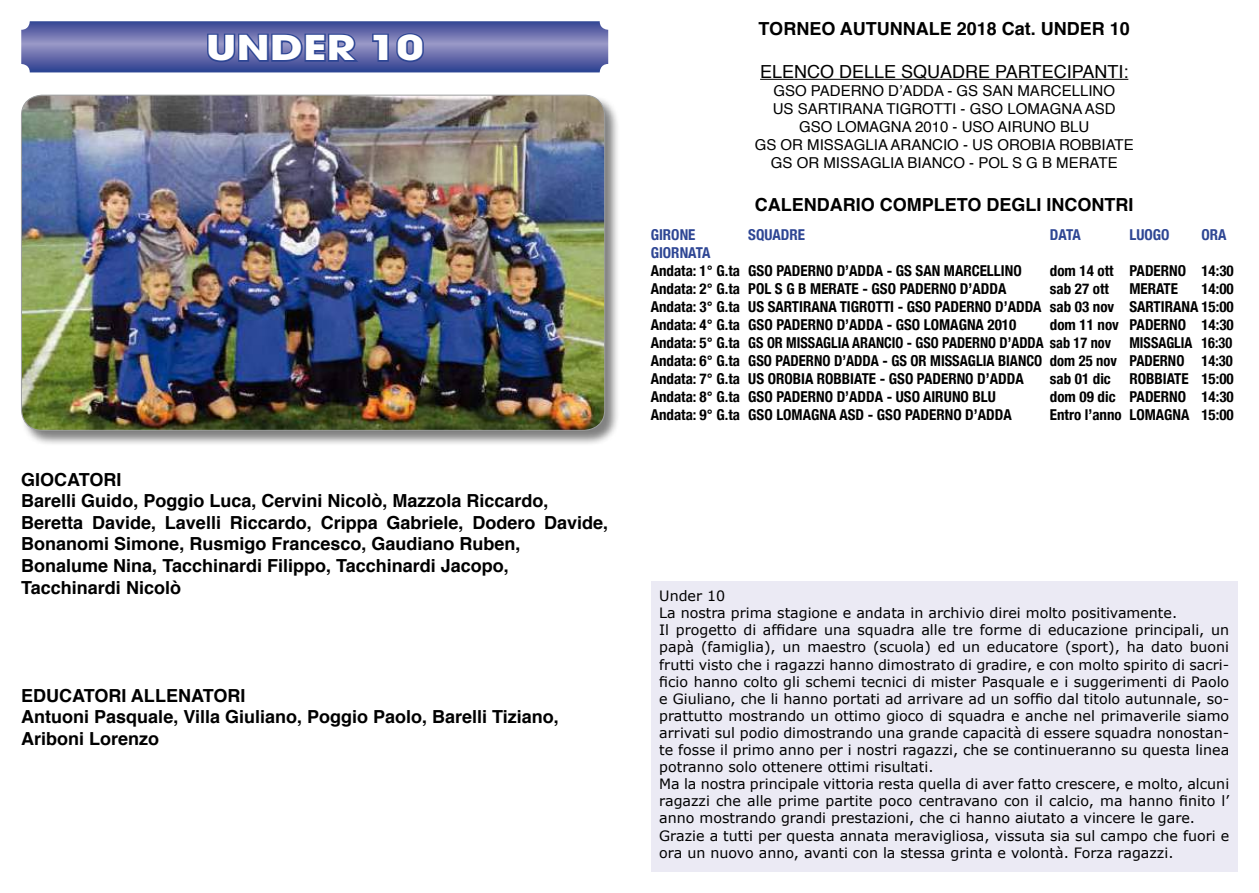
<style>
.page{position:relative;width:1259px;height:893px;background:#fff}
.page>*{position:absolute;margin:0;border:0;box-sizing:border-box;transform-origin:0 0}
.t1{font:700 34.05px "Avant Garde";color:#fff;scale:1.3 1}
.t2{font:700 18px/21.6px "Helvetica";color:#000}
.t3{font:18px "Helvetica";color:#000}
.t4{font:700 condensed 15px/18px "Helvetica Neue";color:#000;text-align:justify}
.t5{font:15px/18px "Helvetica";color:#000;text-align:center}
.t6{font:700 condensed 15px "Helvetica Neue";color:#2e4694}
.t7{font:14.25px/17.1px "Verdana";color:#000}
</style>
<div class="page">
<div style="left:21px;top:94px;width:599px;height:352px;background:#000;opacity:.5"></div>
<img style="left:21px;top:95px;width:584px;height:335px">
<svg style="left:21px;top:21px;width:587px;height:51px;background:#5f68a9"></svg>
<hr style="left:760px;top:79px;width:368px;height:1px;background:#000">
<div style="left:651px;top:582px;width:586px;height:290px;background:#ebeaf4"></div>
<h1 class="t1" style="left:206px;top:26px;width:169px">UNDER 10</h1>
<p class="t2" style="left:21px;top:469px;width:588px">GIOCATORI<br>Barelli Guido, Poggio Luca, Cervini Nicolò, Mazzola Riccardo, Beretta Davide, Lavelli Riccardo, Crippa Gabriele, Dodero Davide, Bonanomi Simone, Rusmigo Francesco, Gaudiano Ruben, Bonalume Nina, Tacchinardi Filippo, Tacchinardi Jacopo, Tacchinardi Nicolò</p>
<p class="t2" style="left:21px;top:685px;width:539px">EDUCATORI ALLENATORI<br>Antuoni Pasquale, Villa Giuliano, Poggio Paolo, Barelli Tiziano,<br>Ariboni Lorenzo</p>
<p class="t2" style="left:758px;top:18px;width:373px">TORNEO AUTUNNALE 2018 Cat. UNDER 10</p>
<p class="t3" style="left:760px;top:58px;width:370px">ELENCO DELLE SQUADRE PARTECIPANTI:</p>
<p class="t5" style="left:754px;top:82px;width:381px">GSO PADERNO D’ADDA - GS SAN MARCELLINO<br>US SARTIRANA TIGROTTI - GSO LOMAGNA ASD GSO LOMAGNA 2010 - USO AIRUNO BLU<br>GS OR MISSAGLIA ARANCIO - US OROBIA ROBBIATE GS OR MISSAGLIA BIANCO - POL S G B MERATE</p>
<p class="t2" style="left:755px;top:194px;width:380px">CALENDARIO COMPLETO DEGLI INCONTRI</p>
<p class="t6" style="left:651px;top:222px;width:46px">GIRONE</p>
<p class="t6" style="left:748px;top:222px;width:58px">SQUADRE</p>
<p class="t6" style="left:1050px;top:222px;width:32px">DATA</p>
<p class="t6" style="left:1129px;top:222px;width:42px">LUOGO</p>
<p class="t6" style="left:1201px;top:222px;width:27px">ORA</p>
<p class="t6" style="left:651px;top:240px;width:61px">GIORNATA</p>
<p class="t4" style="left:651px;top:260px;width:372px">Andata: 1° G.ta GSO PADERNO D’ADDA - GS SAN MARCELLINO</p>
<p class="t4" style="left:1050px;top:260px;width:185px">dom 14 ott PADERNO 14:30</p>
<p class="t4" style="left:651px;top:278px;width:357px">Andata: 2° G.ta POL S G B MERATE - GSO PADERNO D’ADDA</p>
<p class="t4" style="left:1050px;top:278px;width:61px">sab 27 ott</p>
<p class="t4" style="left:1129px;top:278px;width:50px">MERATE</p>
<p class="t4" style="left:651px;top:278px;width:584px;text-indent:550px">14:00<br>Andata: 3° G.ta US SARTIRANA TIGROTTI - GSO PADERNO D’ADDA sab 03 nov SARTIRANA 15:00<br>Andata: 4° G.ta GSO PADERNO D’ADDA - GSO LOMAGNA 2010</p>
<p class="t4" style="left:651px;top:314px;width:584px;text-indent:399px">dom 11 nov PADERNO 14:30<br>Andata: 5° G.ta GS OR MISSAGLIA ARANCIO - GSO PADERNO D’ADDA sab 17 nov MISSAGLIA 16:30<br>Andata: 6° G.ta GSO PADERNO D’ADDA - GS OR MISSAGLIA BIANCO dom 25 nov PADERNO 14:30<br>Andata: 7° G.ta US OROBIA ROBBIATE - GSO PADERNO D’ADDA</p>
<p class="t4" style="left:1050px;top:368px;width:185px">sab 01 dic ROBBIATE 15:00</p>
<p class="t4" style="left:651px;top:386px;width:347px">Andata: 8° G.ta GSO PADERNO D’ADDA - USO AIRUNO BLU</p>
<p class="t4" style="left:1050px;top:386px;width:185px">dom 09 dic PADERNO 14:30</p>
<p class="t4" style="left:651px;top:404px;width:362px">Andata: 9° G.ta GSO LOMAGNA ASD - GSO PADERNO D’ADDA</p>
<p class="t4" style="left:1050px;top:404px;width:185px">Entro l’anno LOMAGNA 15:00</p>
<p class="t7" style="left:659px;top:587px;width:571px">Under 10<br>La nostra prima stagione e andata in archivio direi molto positivamente.<br>Il progetto di affidare una squadra alle tre forme di educazione principali, un papà (famiglia), un maestro (scuola) ed un educatore (sport), ha dato buoni frutti visto che i ragazzi hanno dimostrato di gradire, e con molto spirito di sacri&shy;ficio hanno colto gli schemi tecnici di mister Pasquale e i suggerimenti di Paolo e Giuliano, che li hanno portati ad arrivare ad un soffio dal titolo autunnale, so&shy;prattutto mostrando un ottimo gioco di squadra e anche nel primaverile siamo arrivati sul podio dimostrando una grande capacità di essere squadra nonostan&shy;te fosse il primo anno per i nostri ragazzi, che se continueranno su questa linea potranno solo ottenere ottimi risultati.<br>Ma la nostra principale vittoria resta quella di aver fatto crescere, e molto, alcuni ragazzi che alle prime partite poco centravano con il calcio, ma hanno finito l’ anno mostrando grandi prestazioni, che ci hanno aiutato a vincere le gare.<br>Grazie a tutti per questa annata meravigliosa, vissuta sia sul campo che fuori e ora un nuovo anno, avanti con la stessa grinta e volontà. Forza ragazzi.</p>
</div>
